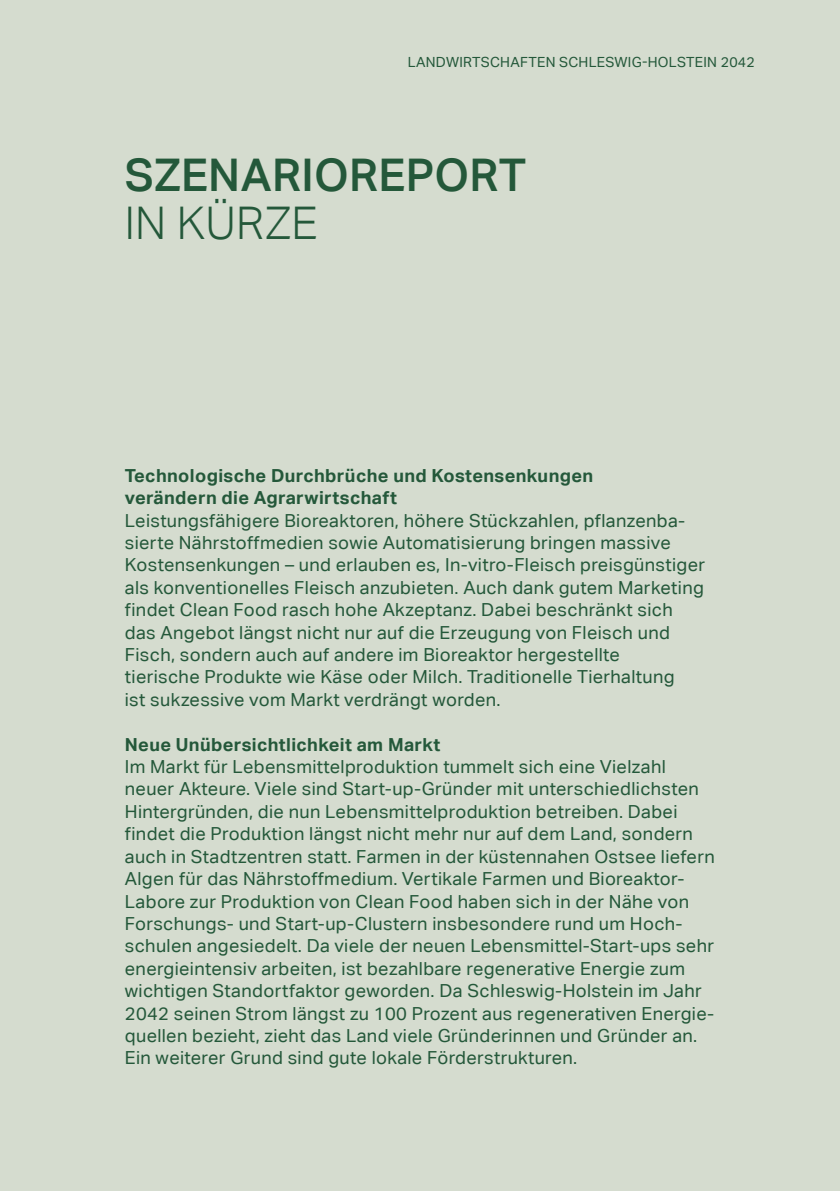
<style>
.page{position:relative;width:840px;height:1191px;background:#fff}
.page>*{position:absolute;margin:0;border:0;box-sizing:border-box;transform-origin:0 0}
.t1{font:500 45px "Aktiv Grotesk Corp";letter-spacing:.005em;color:#24583a}
.t2{font:300 45px "Aktiv Grotesk Corp";letter-spacing:.005em;color:#24583a}
.t3{font:18px/22.4px "Aktiv Grotesk Corp";letter-spacing:.02em;color:#24583a}
.t4{font:700 18px/22.4px "Aktiv Grotesk Corp";letter-spacing:.02em;color:#24583a}
.t5{font:14px "Aktiv Grotesk Corp";letter-spacing:.02em;color:#24583a}
</style>
<div class="page">
<div style="left:0;top:0;width:839px;height:1191px;background:#d5dccf"></div>
<p class="t5" style="left:407px;top:54px;width:348px">LANDWIRTSCHAFTEN SCHLESWIG-HOLSTEIN 2042</p>
<h1 class="t1" style="left:125px;top:148px;width:402px">SZENARIOREPORT</h1>
<h1 class="t2" style="left:125px;top:197px;width:194px">IN KÜRZE</h1>
<p class="t4" style="left:125px;top:464px;width:470px">Technologische Durchbrüche und Kostensenkungen verändern die Agrarwirtschaft</p>
<p class="t3" style="left:125px;top:509px;width:581px">Leistungsfähigere Bioreaktoren, höhere Stückzahlen, pflanzenba&shy;sierte Nährstoffmedien sowie Automatisierung bringen massive Kostensenkungen – und erlauben es, In-vitro-Fleisch preisgünstiger als konventionelles Fleisch anzubieten. Auch dank gutem Marketing findet Clean Food rasch hohe Akzeptanz. Dabei beschränkt sich das Angebot längst nicht nur auf die Erzeugung von Fleisch und Fisch, sondern auch auf andere im Bioreaktor hergestellte<br>tierische Produkte wie Käse oder Milch. Traditionelle Tierhaltung<br>ist sukzessive vom Markt verdrängt worden.</p>
<p class="t4" style="left:125px;top:732px;width:317px">Neue Unübersichtlichkeit am Markt</p>
<p class="t3" style="left:125px;top:755px;width:591px">Im Markt für Lebensmittelproduktion tummelt sich eine Vielzahl neuer Akteure. Viele sind Start-up-Gründer mit unterschiedlichsten Hintergründen, die nun Lebensmittelproduktion betreiben. Dabei findet die Produktion längst nicht mehr nur auf dem Land, sondern auch in Stadtzentren statt. Farmen in der küstennahen Ostsee liefern Algen für das Nährstoffmedium. Vertikale Farmen und Bioreaktor-Labore zur Produktion von Clean Food haben sich in der Nähe von Forschungs- und Start-up-Clustern insbesondere rund um Hoch&shy;schulen angesiedelt. Da viele der neuen Lebensmittel-Start-ups sehr energieintensiv arbeiten, ist bezahlbare regenerative Energie zum wichtigen Standortfaktor geworden. Da Schleswig-Holstein im Jahr 2042 seinen Strom längst zu 100 Prozent aus regenerativen Energie&shy;quellen bezieht, zieht das Land viele Gründerinnen und Gründer an.<br>Ein weiterer Grund sind gute lokale Förderstrukturen.</p>
</div>
